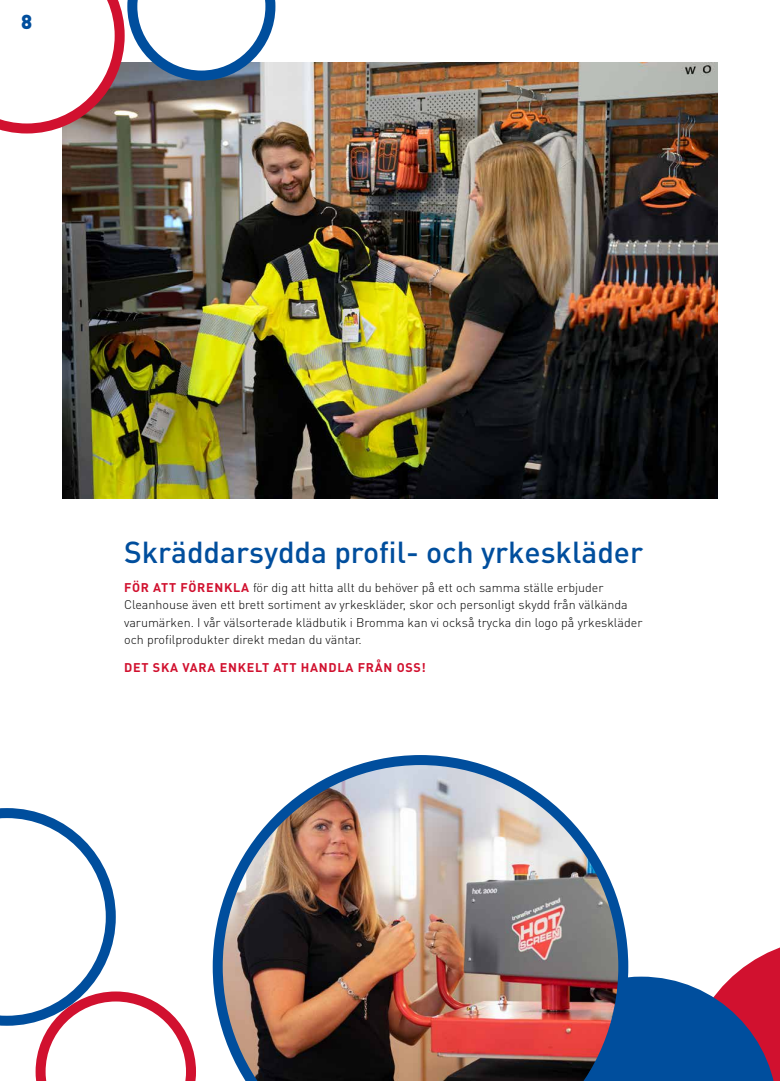
<style>
.page{position:relative;width:780px;height:1081px;background:#fff}
.page>*{position:absolute;margin:0;border:0;box-sizing:border-box;transform-origin:0 0}
.t1{font:500 30px "DIN Pro";color:#004e9d}
.t2{font:900 20px "DIN Pro";color:#004e9d}
.t3{font:300 12.5px/17.5px "DIN Pro";color:#000}
.t4{font:700 12.5px "DIN Pro";letter-spacing:.06em;color:#d1112f}
.s1{font-weight:700;color:#d1112f}
</style>
<div class="page">
<img style="left:62px;top:62px;width:443px;height:436px">
<svg style="left:0;top:0;width:275px;height:133px"></svg>
<svg style="left:505px;top:62px;width:275px;height:1019px"></svg>
<img style="left:213px;top:755px;width:415px;height:326px">
<svg style="left:0;top:808px;width:196px;height:273px"></svg>
<h2 class="t2" style="left:21px;top:8px;width:13px">8</h2>
<h1 class="t1" style="left:124px;top:532px;width:520px">Skräddarsydda profil- och yrkeskläder</h1>
<p class="t3" style="left:124px;top:578px;width:520px"><span class="s1">FÖR ATT FÖRENKLA</span> för dig att hitta allt du behöver på ett och samma ställe erbjuder Cleanhouse även ett brett sortiment av yrkeskläder, skor och personligt skydd från välkända varumärken. I vår välsorterade klädbutik i Bromma kan vi också trycka din logo på yrkeskläder och profilprodukter direkt medan du väntar.</p>
<p class="t4" style="left:124px;top:659px;width:303px">DET SKA VARA ENKELT ATT HANDLA FRÅN OSS!</p>
</div>
